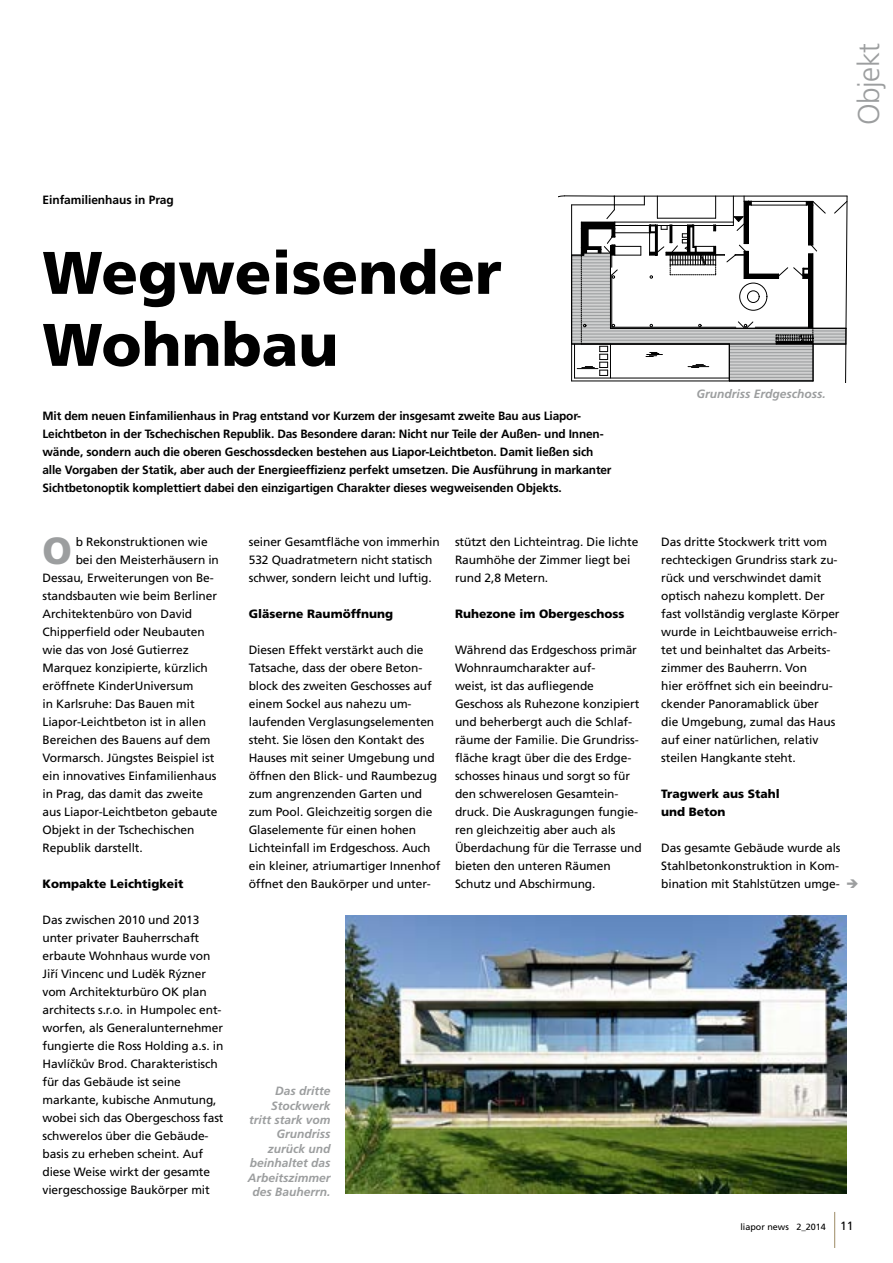
<style>
.page{position:relative;width:893px;height:1263px;background:#fff}
.page>*{position:absolute;margin:0;border:0;box-sizing:border-box;transform-origin:0 0}
.t1{font:900 60px/72px "Frutiger";color:#000}
.t2{font:900 37.8px "Frutiger";color:#9c9e9f}
.t3{font:300 30px "Frutiger";letter-spacing:-.015em;color:#9c9e9f}
.t4{font:12px/18px "Frutiger";letter-spacing:-.01em;color:#000}
.t5{font:700 12px/18px "Frutiger";letter-spacing:-.01em;color:#000}
.t6{font:italic 700 12px/14.4px "Frutiger";color:#9c9e9f;text-align:right}
.t7{font:900 12px/18px "Frutiger";color:#000}
.t8{font:9px "Frutiger";color:#000}
.t9{font:700 4.95px "Arial";color:#000}
.s1{font-size:12px}
</style>
<div class="page">
<hr style="left:834px;top:1212px;width:1px;height:36px;background:#b0a283">
<img style="left:346px;top:916px;width:500px;height:278px">
<hr style="left:809px;top:254px;width:4px;height:74px;background:#000">
<hr style="left:813px;top:254px;width:1px;height:74px;background:#000">
<hr style="left:808px;top:254px;width:1px;height:74px;background:#000">
<hr style="left:748px;top:274px;width:31px;height:4px;background:#000">
<hr style="left:748px;top:278px;width:31px;height:1px;background:#000">
<hr style="left:809px;top:205px;width:4px;height:40px;background:#000">
<hr style="left:813px;top:205px;width:1px;height:40px;background:#000">
<hr style="left:808px;top:205px;width:1px;height:40px;background:#000">
<hr style="left:729px;top:380px;width:84px;height:1px;background:#9c9e9f">
<hr style="left:729px;top:379px;width:84px;height:1px;background:#9c9e9f">
<hr style="left:729px;top:377px;width:84px;height:1px;background:#9c9e9f">
<hr style="left:729px;top:376px;width:84px;height:1px;background:#9c9e9f">
<hr style="left:729px;top:374px;width:84px;height:1px;background:#9c9e9f">
<hr style="left:729px;top:373px;width:84px;height:1px;background:#9c9e9f">
<hr style="left:729px;top:371px;width:84px;height:1px;background:#9c9e9f">
<hr style="left:729px;top:370px;width:84px;height:1px;background:#9c9e9f">
<hr style="left:729px;top:368px;width:84px;height:1px;background:#9c9e9f">
<hr style="left:729px;top:367px;width:84px;height:1px;background:#9c9e9f">
<hr style="left:729px;top:365px;width:84px;height:1px;background:#9c9e9f">
<hr style="left:729px;top:364px;width:84px;height:1px;background:#9c9e9f">
<hr style="left:729px;top:362px;width:84px;height:1px;background:#9c9e9f">
<hr style="left:729px;top:361px;width:84px;height:1px;background:#9c9e9f">
<hr style="left:729px;top:360px;width:84px;height:1px;background:#9c9e9f">
<hr style="left:729px;top:358px;width:84px;height:1px;background:#9c9e9f">
<hr style="left:729px;top:357px;width:84px;height:1px;background:#9c9e9f">
<hr style="left:729px;top:355px;width:84px;height:1px;background:#9c9e9f">
<hr style="left:729px;top:354px;width:84px;height:1px;background:#9c9e9f">
<hr style="left:729px;top:352px;width:84px;height:1px;background:#9c9e9f">
<hr style="left:729px;top:351px;width:84px;height:1px;background:#9c9e9f">
<hr style="left:729px;top:349px;width:84px;height:1px;background:#9c9e9f">
<hr style="left:729px;top:348px;width:84px;height:1px;background:#9c9e9f">
<hr style="left:729px;top:346px;width:84px;height:1px;background:#9c9e9f">
<hr style="left:729px;top:345px;width:84px;height:1px;background:#9c9e9f">
<hr style="left:572px;top:343px;width:274px;height:1px;background:#9c9e9f">
<hr style="left:572px;top:342px;width:274px;height:1px;background:#9c9e9f">
<hr style="left:572px;top:340px;width:274px;height:1px;background:#9c9e9f">
<hr style="left:572px;top:339px;width:274px;height:1px;background:#9c9e9f">
<hr style="left:572px;top:337px;width:274px;height:1px;background:#9c9e9f">
<hr style="left:572px;top:336px;width:274px;height:1px;background:#9c9e9f">
<hr style="left:572px;top:334px;width:274px;height:1px;background:#9c9e9f">
<hr style="left:572px;top:333px;width:274px;height:1px;background:#9c9e9f">
<hr style="left:572px;top:331px;width:274px;height:1px;background:#9c9e9f">
<hr style="left:572px;top:330px;width:274px;height:1px;background:#9c9e9f">
<hr style="left:572px;top:329px;width:274px;height:1px;background:#9c9e9f">
<hr style="left:610px;top:328px;width:199px;height:1px;background:#000">
<hr style="left:755px;top:327px;width:54px;height:1px;background:#000">
<hr style="left:751px;top:201px;width:55px;height:1px;background:#000">
<hr style="left:751px;top:205px;width:55px;height:1px;background:#000">
<svg style="left:809px;top:244px;width:8px;height:10px"></svg>
<svg style="left:778px;top:267px;width:30px;height:12px"></svg>
<svg style="left:806px;top:201px;width:20px;height:13px"></svg>
<hr style="left:729px;top:344px;width:1px;height:37px;background:#000">
<hr style="left:571px;top:255px;width:1px;height:89px;background:#000">
<hr style="left:571px;top:205px;width:1px;height:50px;background:#000">
<hr style="left:614px;top:196px;width:233px;height:1px;background:#000">
<svg style="left:834px;top:196px;width:14px;height:187px"></svg>
<hr style="left:565px;top:196px;width:49px;height:1px;background:#000">
<hr style="left:571px;top:344px;width:1px;height:37px;background:#000">
<hr style="left:572px;top:381px;width:241px;height:1px;background:#000">
<hr style="left:813px;top:344px;width:1px;height:37px;background:#000">
<hr style="left:813px;top:344px;width:33px;height:1px;background:#000">
<hr style="left:574px;top:378px;width:155px;height:1px;background:#000">
<hr style="left:574px;top:344px;width:1px;height:34px;background:#000">
<hr style="left:610px;top:344px;width:1px;height:34px;background:#000">
<hr style="left:813px;top:328px;width:33px;height:1px;background:#000">
<hr style="left:581px;top:344px;width:232px;height:1px;background:#000">
<svg style="left:558px;top:195px;width:7px;height:3px"></svg>
<svg style="left:775px;top:328px;width:39px;height:16px"></svg>
<svg style="left:572px;top:196px;width:182px;height:180px"></svg>
<div style="left:739px;top:283px;width:28px;height:27px;border:1px solid #000;border-radius:50%"></div>
<div style="left:747px;top:291px;width:12px;height:12px;border:1px solid #000;border-radius:50%"></div>
<h3 class="t3" style="left:852px;top:125px;width:84px;rotate:-90deg">Objekt</h3>
<p class="t5" style="left:43px;top:191px;width:133px">Einfamilienhaus in Prag</p>
<h1 class="t1" style="left:43px;top:236px;width:461px">Wegweisender<br>Wohnbau</h1>
<p class="t5" style="left:43px;top:407px;width:571px">Mit dem neuen Einfamilienhaus in Prag entstand vor Kurzem der insgesamt zweite Bau aus Liapor-Leichtbeton in der Tschechischen Republik. Das Besondere daran: Nicht nur Teile der Außen- und Innen&shy;wände, sondern auch die oberen Geschossdecken bestehen aus Liapor-Leichtbeton. Damit ließen sich alle Vorgaben der Statik, aber auch der Energieeffizienz perfekt umsetzen. Die Ausführung in markanter Sichtbetonoptik komplettiert dabei den einzigartigen Charakter dieses wegweisenden Objekts.</p>
<h2 class="t2" style="left:43px;top:528px;width:31px">O</h2>
<p class="t4" style="left:76px;top:533px;width:134px">b Rekonstruktionen wie</p>
<p class="t4" style="left:76px;top:551px;width:145px">bei den Meisterhäusern in</p>
<p class="t4" style="left:43px;top:569px;width:173px">Dessau, Erweiterungen von Be-</p>
<p class="t4" style="left:43px;top:587px;width:176px">standsbauten wie beim Berliner</p>
<p class="t4" style="left:43px;top:605px;width:151px">Architektenbüro von David</p>
<p class="t4" style="left:43px;top:623px;width:164px">Chipperfield oder Neubauten</p>
<p class="t4" style="left:43px;top:641px;width:148px">wie das von José Gutierrez</p>
<p class="t4" style="left:43px;top:659px;width:167px">Marquez konzipierte, kürzlich</p>
<p class="t4" style="left:43px;top:677px;width:152px">eröffnete KinderUniversum</p>
<p class="t4" style="left:43px;top:695px;width:154px">in Karlsruhe: Das Bauen mit</p>
<p class="t4" style="left:43px;top:713px;width:165px">Liapor-Leichtbeton ist in allen</p>
<p class="t4" style="left:43px;top:731px;width:170px">Bereichen des Bauens auf dem</p>
<p class="t4" style="left:43px;top:749px;width:173px">Vormarsch. Jüngstes Beispiel ist</p>
<p class="t4" style="left:43px;top:767px;width:175px">ein innovatives Einfamilienhaus</p>
<p class="t4" style="left:43px;top:785px;width:162px">in Prag, das damit das zweite</p>
<p class="t4" style="left:43px;top:803px;width:177px">aus Liapor-Leichtbeton gebaute</p>
<p class="t4" style="left:43px;top:821px;width:153px">Objekt in der Tschechischen</p>
<p class="t4" style="left:43px;top:839px;width:102px">Republik darstellt.</p>
<p class="t7" style="left:43px;top:874px;width:143px">Kompakte Leichtigkeit</p>
<p class="t4" style="left:43px;top:911px;width:183px">Das zwischen 2010 und 2013 unter privater Bauherrschaft erbaute Wohnhaus wurde von<br>Jirˇí Vincenc und Lude˘ k Rýzner vom Architekturbüro OK plan architects s.r.o. in Humpolec ent&shy;worfen, als Generalunternehmer fungierte die Ross Holding a.s. in<br>Havlícˇku˚v Brod. Charakteristisch für das Gebäude ist seine markante, kubische Anmutung, wobei sich das Obergeschoss fast schwerelos über die Gebäude&shy;basis zu erheben scheint. Auf diese Weise wirkt der gesamte viergeschossige Baukörper mit</p>
<p class="t4" style="left:249px;top:533px;width:193px">seiner Gesamtfläche von immerhin<br>532 Quadratmetern nicht statisch schwer, sondern leicht und luftig.</p>
<p class="t7" style="left:249px;top:604px;width:146px">Gläserne Raumöffnung</p>
<p class="t4" style="left:249px;top:641px;width:193px">Diesen Effekt verstärkt auch die<br>Tatsache, dass der obere Beton&shy;block des zweiten Geschosses auf einem Sockel aus nahezu um&shy;laufenden Verglasungselementen steht. Sie lösen den Kontakt des<br>Hauses mit seiner Umgebung und öffnen den Blick- und Raumbezug zum angrenzenden Garten und zum Pool. Gleichzeitig sorgen die<br>Glaselemente für einen hohen<br>Lichteinfall im Erdgeschoss. Auch ein kleiner, atriumartiger Innenhof öffnet den Baukörper und unter-</p>
<p class="t4" style="left:455px;top:533px;width:185px">stützt den Lichteintrag. Die lichte<br>Raumhöhe der Zimmer liegt bei rund 2,8 Metern.</p>
<p class="t7" style="left:455px;top:604px;width:171px">Ruhezone im Obergeschoss</p>
<p class="t4" style="left:455px;top:641px;width:188px">Während das Erdgeschoss primär<br>Wohnraumcharakter auf-<br>weist, ist das aufliegende<br>Geschoss als Ruhezone konzipiert und beherbergt auch die Schlaf&shy;räume der Familie. Die Grundriss&shy;fläche kragt über die des Erdge&shy;schosses hinaus und sorgt so für den schwerelosen Gesamtein&shy;druck. Die Auskragungen fungie&shy;ren gleichzeitig aber auch als<br>Überdachung für die Terrasse und bieten den unteren Räumen<br>Schutz und Abschirmung.</p>
<p class="t6" style="left:248px;top:1084px;width:84px">Das dritte<br>Stockwerk tritt stark vom<br>Grundriss zurück und beinhaltet das<br>Arbeitszimmer des Bauherrn.</p>
<p class="t9" style="left:793px;top:335px;width:3px">.</p>
<p class="t6" style="left:696px;top:387px;width:131px">Grundriss Erdgeschoss.</p>
<p class="t4" style="left:661px;top:533px;width:180px">Das dritte Stockwerk tritt vom rechteckigen Grundriss stark zu&shy;rück und verschwindet damit optisch nahezu komplett. Der fast vollständig verglaste Körper wurde in Leichtbauweise errich&shy;tet und beinhaltet das Arbeits&shy;zimmer des Bauherrn. Von<br>hier eröffnet sich ein beeindru&shy;ckender Panoramablick über<br>die Umgebung, zumal das Haus auf einer natürlichen, relativ steilen Hangkante steht.</p>
<p class="t7" style="left:661px;top:784px;width:120px">Tragwerk aus Stahl und Beton</p>
<p class="t4" style="left:661px;top:839px;width:181px">Das gesamte Gebäude wurde als<br>Stahlbetonkonstruktion in Kom&shy;bination mit Stahlstützen umge-</p>
<p class="t8" style="left:740px;top:1221px;width:115px">liapor news 2_2014 <span class="s1">11</span></p>
</div>
